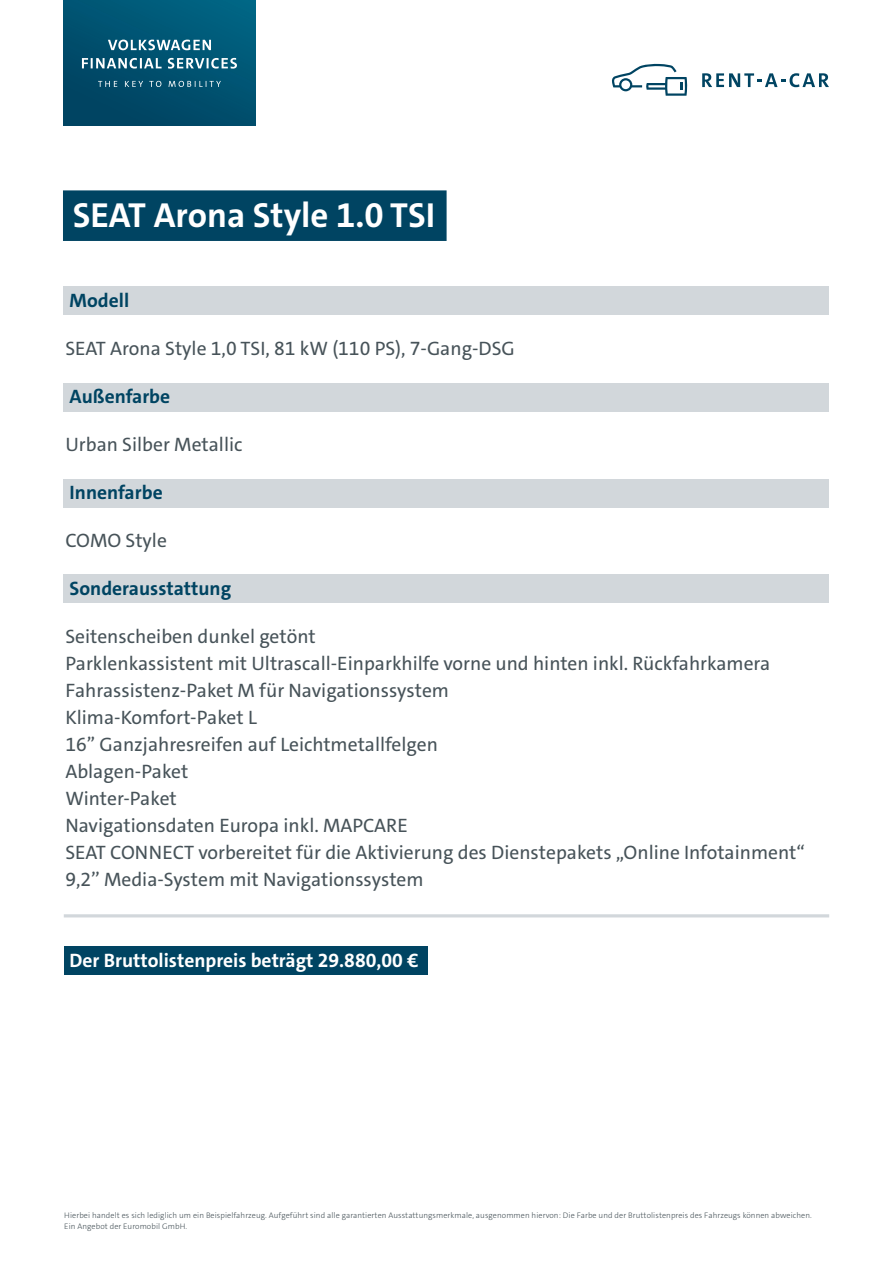
<style>
.page{position:relative;width:893px;height:1263px;background:#fff}
.page>*{position:absolute;margin:0;border:0;box-sizing:border-box;transform-origin:0 0}
.Ueberschrift_linksbuendig_Absatzlinie_Th{font:700 34.95px "VWAG The Sans";color:#fff}
.t1{font:19.5px "VWAG The Sans";color:#475359}
.t2{font:700 19.5px "VWAG The Sans";color:#004462}
.t3{font:700 19.5px "VWAG The Sans";color:#fff}
.t4{font:300 8.1px "VWAG The Sans";letter-spacing:.01em;color:#475359}
</style>
<div class="page">
<div style="left:64px;top:286px;width:765px;height:29px;background:#d2d7db"></div>
<div style="left:64px;top:383px;width:765px;height:28px;background:#d2d7db"></div>
<div style="left:64px;top:479px;width:765px;height:29px;background:#d2d7db"></div>
<div style="left:64px;top:574px;width:765px;height:29px;background:#d2d7db"></div>
<div style="left:64px;top:946px;width:363px;height:29px;background:#004462"></div>
<hr style="left:64px;top:914px;width:765px;height:3px;background:#d2d7db">
<div style="left:63px;top:190px;width:384px;height:51px;background:#004462"></div>
<svg style="left:612px;top:64px;width:76px;height:32px"></svg>
<svg style="left:702px;top:73px;width:127px;height:14px"></svg>
<div style="left:64px;top:0;width:191px;height:125px;background:linear-gradient(to right,#004968,#005a79)"></div>
<svg style="left:82px;top:40px;width:155px;height:47px;background:#2c6e88"></svg>
<p class="Ueberschrift_linksbuendig_Absatzlinie_Th" style="left:73px;top:193px;width:364px">SEAT Arona Style 1.0 TSI</p>
<p class="t2" style="left:70px;top:288px;width:61px">Modell</p>
<p class="t1" style="left:65px;top:336px;width:451px">SEAT Arona Style 1,0 TSI, 81 kW (110 PS), 7-Gang-DSG</p>
<p class="t2" style="left:70px;top:384px;width:102px">Außenfarbe</p>
<p class="t1" style="left:65px;top:432px;width:179px">Urban Silber Metallic</p>
<p class="t2" style="left:70px;top:480px;width:95px">Innenfarbe</p>
<p class="t1" style="left:65px;top:528px;width:103px">COMO Style</p>
<p class="t2" style="left:70px;top:576px;width:163px">Sonderausstattung</p>
<p class="t1" style="left:65px;top:624px;width:252px">Seitenscheiben dunkel getönt</p>
<p class="t1" style="left:65px;top:651px;width:706px">Parklenkassistent mit Ultrascall-Einparkhilfe vorne und hinten inkl. Rückfahrkamera</p>
<p class="t1" style="left:65px;top:678px;width:385px">Fahrassistenz-Paket M für Navigationssystem</p>
<p class="t1" style="left:65px;top:705px;width:193px">Klima-Komfort-Paket L</p>
<p class="t1" style="left:65px;top:732px;width:374px">16’’ Ganzjahresreifen auf Leichtmetallfelgen</p>
<p class="t1" style="left:65px;top:759px;width:124px">Ablagen-Paket</p>
<p class="t1" style="left:65px;top:786px;width:113px">Winter-Paket</p>
<p class="t1" style="left:65px;top:813px;width:344px">Navigationsdaten Europa inkl. MAPCARE</p>
<p class="t1" style="left:65px;top:840px;width:741px">SEAT CONNECT vorbereitet für die Aktivierung des Dienstepakets „Online Infotainment“</p>
<p class="t1" style="left:65px;top:867px;width:360px">9,2’’ Media-System mit Navigationssystem</p>
<p class="t3" style="left:70px;top:948px;width:351px">Der Bruttolistenpreis beträgt 29.880,00 €</p>
<p class="t4" style="left:64px;top:1210px;width:749px">Hierbei handelt es sich lediglich um ein Beispielfahrzeug. Aufgeführt sind alle garantierten Ausstattungsmerkmale, ausgenommen hiervon: Die Farbe und der Bruttolistenpreis des Fahrzeugs können abweichen.</p>
<p class="t4" style="left:64px;top:1221px;width:124px">Ein Angebot der Euromobil GmbH.</p>
</div>
